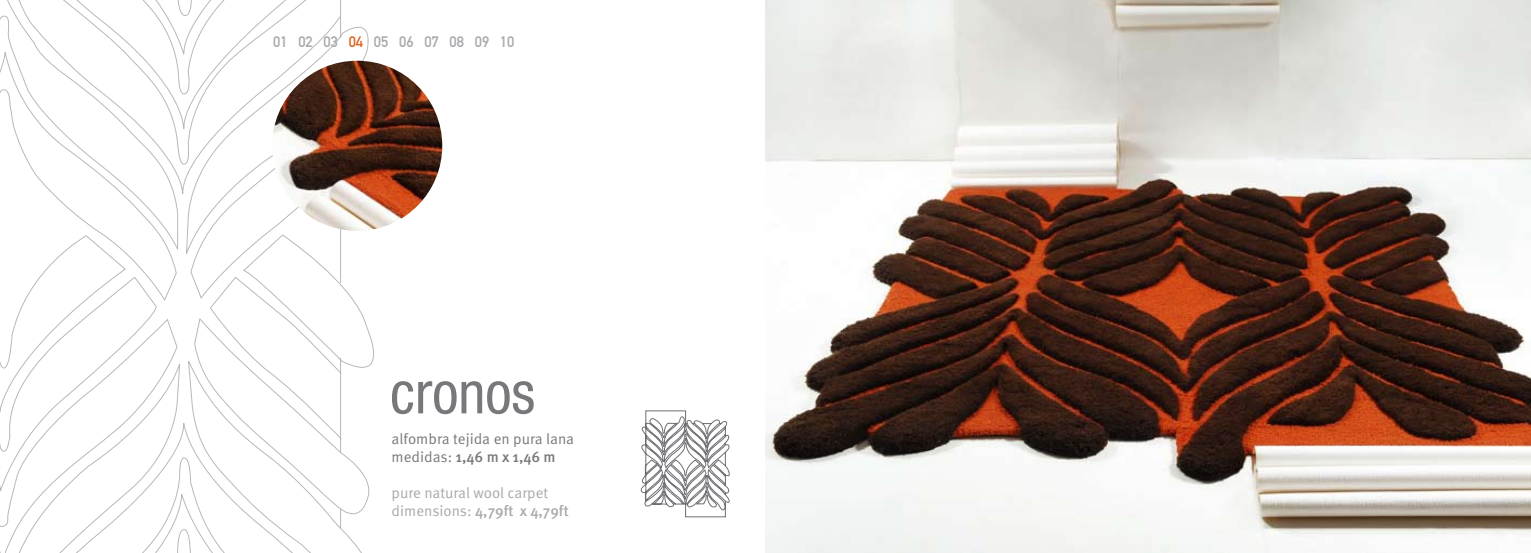
<style>
.page{position:relative;width:1531px;height:553px;background:#fff}
.page>*{position:absolute;margin:0;border:0;box-sizing:border-box;transform-origin:0 0}
.t1{font:condensed 58.5px "Helvetica Neue LT Pro";color:#77787b}
.t2{font:15px/18px "Meta Pro";color:#a7a9ac}
.t3{font:15px/18px "Meta Pro";color:#77787b}
.t4{font:15px "DIN Mittelschrift";color:#a7a9ac}
.s1{color:#e06323}
.s2{font-weight:500}
</style>
<div class="page">
<svg style="left:0;top:0;width:375px;height:553px"></svg>
<img style="left:765px;top:0;width:766px;height:553px">
<img style="left:272px;top:61px;width:170px;height:170px;border-radius:84px">
<svg style="left:640px;top:410px;width:90px;height:107px"></svg>
<p class="t4" style="left:273px;top:33px;width:243px">01 02 03 <span class="s1">04</span> 05 06 07 08 09 10</p>
<h1 class="t1" style="left:390px;top:359px;width:147px">cronos</h1>
<p class="t3" style="left:392px;top:430px;width:184px">alfombra tejida en pura lana medidas: <span class="s2">1,46 m x 1,46 m</span></p>
<p class="t2" style="left:392px;top:484px;width:179px">pure natural wool carpet dimensions: <span class="s2">4,79ft x 4,79ft</span></p>
</div>
